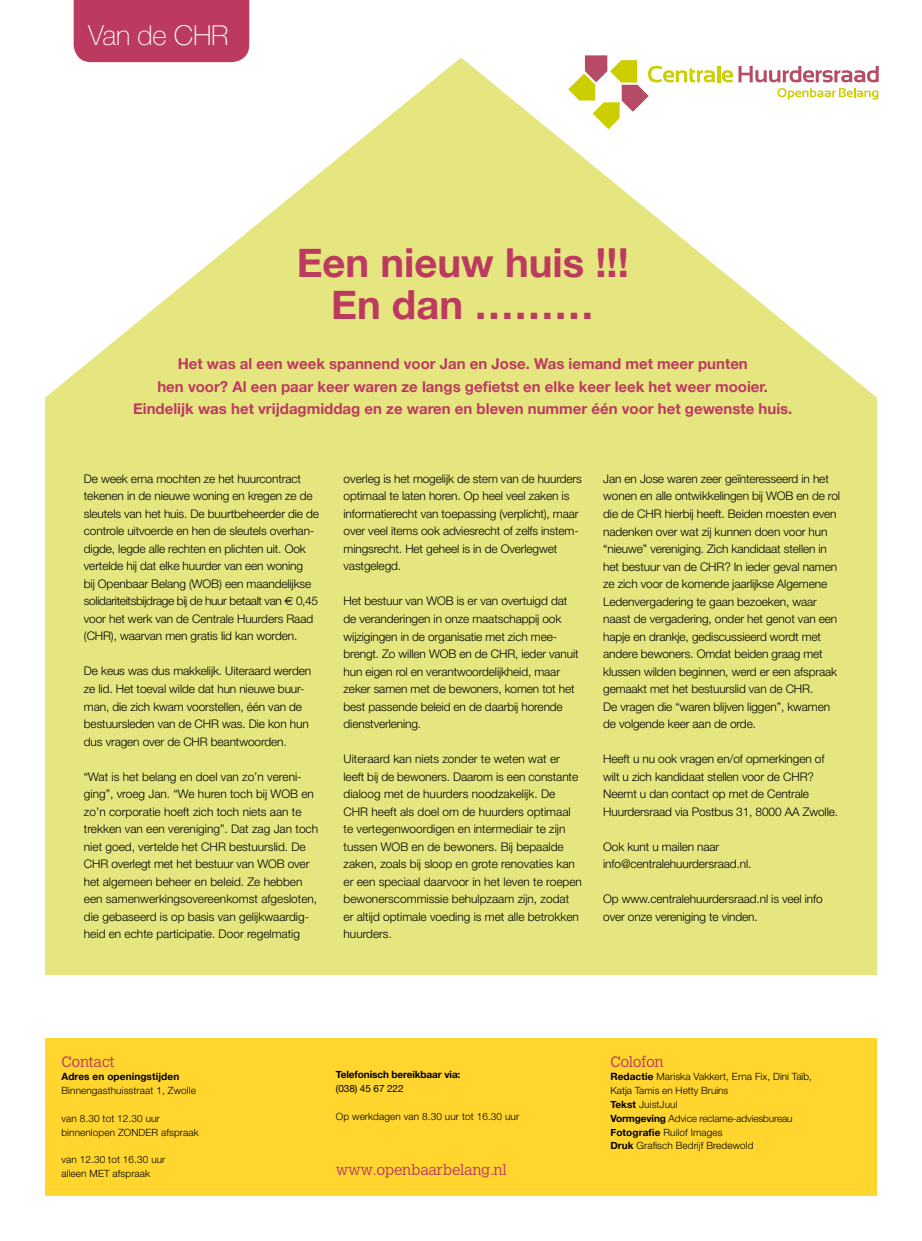
<style>
.page{position:relative;width:922px;height:1241px;background:#fff}
.page>*{position:absolute;margin:0;border:0;box-sizing:border-box;transform-origin:0 0}
.t1{font:700 40px/42.5px "Helvetica Neue";color:#bc3a60;text-align:center}
.t2{font:100 27.5px "Helvetica Neue";letter-spacing:-.01em;color:#fff}
.t3{font:700 15px/22.5px "Helvetica Neue";color:#bc3a60;text-align:center}
.t4{font:300 15px "M Calvert";letter-spacing:-.01em;color:#bc3a60}
.t5{font:300 11.88px/17.5px "Helvetica Neue";letter-spacing:-.01em;color:#000}
.t6{font:300 10px/13.8px "Helvetica Neue";letter-spacing:.01em;color:#000}
.t7{font:700 10px "Helvetica Neue";letter-spacing:-.01em;color:#000}
.t8{font:700 10px "Helvetica Neue";letter-spacing:.01em;color:#000}
.t9{font:10px "Helvetica Neue";letter-spacing:-.01em;color:#000}
.s1{font-family:"Euro Sans";font-weight:400}
.s2{font-weight:700}
</style>
<div class="page">
<div style="left:45px;top:1038px;width:831px;height:157px;background:#ffd52e"></div>
<div style="left:74px;top:0;width:175px;height:57px;background:#bc3a60"></div>
<svg style="left:585px;top:55px;width:23px;height:2px"></svg>
<svg style="left:876px;top:90px;width:2px;height:9px"></svg>
<div style="left:45px;top:397px;width:831px;height:577px;background:#e6e680"></div>
<svg style="left:46px;top:57px;width:830px;height:340px;fill:#e6e680"></svg>
<h2 class="t2" style="left:89px;top:20px;width:141px">Van de CHR</h2>
<h1 class="t1" style="left:296px;top:240px;width:333px">Een nieuw huis !!!<br>En dan ………</h1>
<p class="t3" style="left:133px;top:352px;width:660px">Het was al een week spannend voor Jan en Jose. Was iemand met meer punten<br>hen voor? Al een paar keer waren ze langs gefietst en elke keer leek het weer mooier.<br>Eindelijk was het vrijdagmiddag en ze waren en bleven nummer één voor het gewenste huis.</p>
<p class="t5" style="left:84px;top:469px;width:236px">De week erna mochten ze het huurcontract tekenen in de nieuwe woning en kregen ze de sleutels van het huis. De buurtbeheerder die de controle uitvoerde en hen de sleutels overhan&shy;digde, legde alle rechten en plichten uit. Ook vertelde hij dat elke huurder van een woning<br>bij Openbaar Belang (WOB) een maandelijkse solidariteitsbijdrage bij de huur betaalt van <span class="s1">€</span> 0,45 voor het werk van de Centrale Huurders Raad (CHR), waarvan men gratis lid kan worden.</p>
<p class="t5" style="left:84px;top:662px;width:229px">De keus was dus makkelijk. Uiteraard werden ze lid. Het toeval wilde dat hun nieuwe buur&shy;man, die zich kwam voorstellen, één van de bestuursleden van de CHR was. Die kon hun dus vragen over de CHR beantwoorden.</p>
<p class="t5" style="left:84px;top:767px;width:236px">“Wat is het belang en doel van zo’n vereni&shy;ging”, vroeg Jan. “We huren toch bij WOB en zo’n corporatie hoeft zich toch niets aan te trekken van een vereniging”. Dat zag Jan toch niet goed, vertelde het CHR bestuurslid. De CHR overlegt met het bestuur van WOB over het algemeen beheer en beleid. Ze hebben een samenwerkingsovereenkomst afgesloten, die gebaseerd is op basis van gelijkwaardig&shy;heid en echte participatie. Door regelmatig</p>
<p class="t5" style="left:343px;top:469px;width:240px">overleg is het mogelijk de stem van de huurders optimaal te laten horen. Op heel veel zaken is informatierecht van toepassing (verplicht), maar over veel items ook adviesrecht of zelfs instem&shy;mingsrecht. Het geheel is in de Overlegwet vastgelegd.</p>
<p class="t5" style="left:343px;top:592px;width:236px">Het bestuur van WOB is er van overtuigd dat de veranderingen in onze maatschappij ook wijzigingen in de organisatie met zich mee&shy;brengt. Zo willen WOB en de CHR, ieder vanuit hun eigen rol en verantwoordelijkheid, maar zeker samen met de bewoners, komen tot het best passende beleid en de daarbij horende dienstverlening.</p>
<p class="t5" style="left:343px;top:749px;width:240px">Uiteraard kan niets zonder te weten wat er leeft bij de bewoners. Daarom is een constante dialoog met de huurders noodzakelijk. De CHR heeft als doel om de huurders optimaal te vertegenwoordigen en intermediair te zijn tussen WOB en de bewoners. Bij bepaalde zaken, zoals bij sloop en grote renovaties kan er een speciaal daarvoor in het leven te roepen bewonerscommissie behulpzaam zijn, zodat er altijd optimale voeding is met alle betrokken huurders.</p>
<p class="t5" style="left:603px;top:469px;width:238px">Jan en Jose waren zeer geïnteresseerd in het wonen en alle ontwikkelingen bij WOB en de rol die de CHR hierbij heeft. Beiden moesten even nadenken over wat zij kunnen doen voor hun “nieuwe” vereniging. Zich kandidaat stellen in het bestuur van de CHR? In ieder geval namen ze zich voor de komende jaarlijkse Algemene Ledenvergadering te gaan bezoeken, waar naast de vergadering, onder het genot van een hapje en drankje, gediscussieerd wordt met andere bewoners. Omdat beiden graag met klussen wilden beginnen, werd er een afspraak gemaakt met het bestuurslid van de CHR.<br>De vragen die “waren blijven liggen”, kwamen de volgende keer aan de orde.</p>
<p class="t5" style="left:603px;top:749px;width:236px">Heeft u nu ook vragen en/of opmerkingen of wilt u zich kandidaat stellen voor de CHR?<br>Neemt u dan contact op met de Centrale Huurdersraad via Postbus 31, 8000 AA Zwolle.</p>
<p class="t5" style="left:603px;top:837px;width:150px">Ook kunt u mailen naar info@centralehuurdersraad.nl.</p>
<p class="t5" style="left:603px;top:889px;width:221px">Op www.centralehuurdersraad.nl is veel info over onze vereniging te vinden.</p>
<p class="t4" style="left:61px;top:1052px;width:55px">Contact</p>
<p class="t8" style="left:61px;top:1070px;width:119px">Adres en openingstijden</p>
<p class="t6" style="left:61px;top:1083px;width:136px">Binnengasthuisstraat 1, Zwolle</p>
<p class="t6" style="left:61px;top:1110px;width:139px">van 8.30 tot 12.30 uur binnenlopen ZONDER afspraak</p>
<p class="t6" style="left:61px;top:1152px;width:105px">van 12.30 tot 16.30 uur alleen MET afspraak</p>
<p class="t7" style="left:336px;top:1068px;width:126px">Telefonisch bereikbaar via:</p>
<p class="t9" style="left:336px;top:1082px;width:69px">(038) 45 67 222</p>
<p class="t6" style="left:336px;top:1108px;width:185px">Op werkdagen van 8.30 uur tot 16.30 uur</p>
<p class="t4" style="left:336px;top:1160px;width:172px">www.openbaarbelang.nl</p>
<p class="t4" style="left:610px;top:1052px;width:55px">Colofon</p>
<p class="t6" style="left:610px;top:1069px;width:203px"><span class="s2">Redactie</span> Mariska Vakkert, Erna Fix, Dini Taïb,<br>Katja Tamis en Hetty Bruins<br><span class="s2">Tekst</span> JuistJuul<br><span class="s2">Vormgeving</span> Advice reclame-adviesbureau<br><span class="s2">Fotografie</span> Ruilof Images<br><span class="s2">Druk</span> Grafisch Bedrijf Bredewold</p>
</div>
